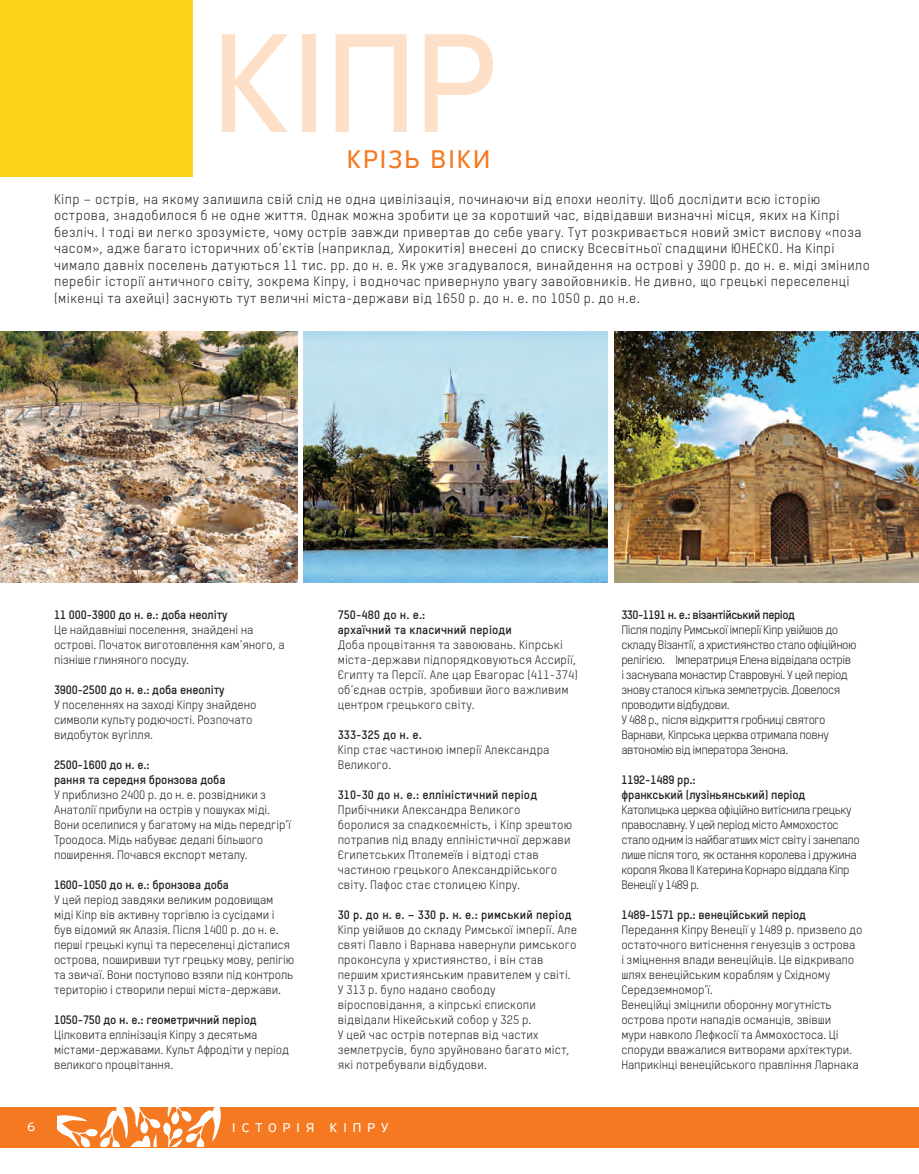
<style>
.page{position:relative;width:919px;height:1174px;background:#fff}
.page>*{position:absolute;margin:0;border:0;box-sizing:border-box;transform-origin:0 0}
.t1{font:150px "PF Highway Sans Pro";color:#fde0c7;scale:.94 1}
.t2{font:27px "PF Highway Sans Pro";letter-spacing:.09em;color:#f47921;scale:.94 1}
.t3{font:13.5px/16.5px "T Star Pro";letter-spacing:.03em;color:#231f20}
.t4{font:13.5px "PF Highway Sans Pro";letter-spacing:.45em;color:#fff}
.t5{font:12px/15px "T Star Pro";letter-spacing:-.01em;color:#231f20}
.t6{font:12px/15px "T Star Pro";letter-spacing:.01em;color:#231f20}
.t7{font:12px/15px "T Star Pro";letter-spacing:-.04em;color:#231f20}
.t8{font:700 12px/15px "T Star Pro";letter-spacing:-.01em;color:#231f20}
.t9{font:700 12px/15px "T Star Pro";letter-spacing:.01em;color:#231f20}
.t10{font:700 12px "T Star Pro";letter-spacing:-.04em;color:#231f20}
</style>
<div class="page">
<div style="left:0;top:1107px;width:918px;height:40px;background:#f47921"></div>
<svg style="left:57px;top:1108px;width:164px;height:38px"></svg>
<img style="left:614px;top:332px;width:304px;height:250px">
<img style="left:304px;top:332px;width:303px;height:250px">
<img style="left:0;top:332px;width:297px;height:250px">
<svg style="left:171px;top:376px;width:20px;height:1px"></svg>
<div style="left:0;top:0;width:193px;height:177px;background:#fed41a"></div>
<p class="t1" style="left:213px;top:-5px;width:301px">КІПР</p>
<p class="t2" style="left:347px;top:143px;width:153px">КРІЗЬ ВІКИ</p>
<p class="t3" style="left:54px;top:190px;width:817px">Кіпр – острів, на якому залишила свій слід не одна цивілізація, починаючи від епохи неоліту. Щоб дослідити всю історію острова, знадобилося б не одне життя. Однак можна зробити це за коротший час, відвідавши визначні місця, яких на Кіпрі безліч. І тоді ви легко зрозумієте, чому острів завжди привертав до себе увагу. Тут розкривається новий зміст вислову «поза часом», адже багато історичних об’єктів (наприклад, Хирокитія) внесені до списку Всесвітньої спадщини ЮНЕСКО. На Кіпрі чимало давніх поселень датуються 11 тис. рр. до н. е. Як уже згадувалося, винайдення на острові у 3900 р. до н. е. міді змінило перебіг історії античного світу, зокрема Кіпру, і водночас привернуло увагу завойовників. Не дивно, що грецькі переселенці (мікенці та ахейці) заснують тут величні міста-держави від 1650 р. до н. е. по 1050 р. до н.е.</p>
<p class="t8" style="left:54px;top:606px;width:175px">11 000-3900 до н. е.: доба неоліту</p>
<p class="t5" style="left:54px;top:621px;width:232px">Це найдавніші поселення, знайдені на острові. Початок виготовлення кам’яного, а пізніше глиняного посуду.</p>
<p class="t8" style="left:54px;top:681px;width:172px">3900-2500 до н. е.: доба енеоліту</p>
<p class="t5" style="left:54px;top:696px;width:204px">У поселеннях на заході Кіпру знайдено символи культу родючості. Розпочато видобуток вугілля.</p>
<p class="t8" style="left:54px;top:756px;width:173px">2500-1600 до н. е.:<br>рання та середня бронзова доба</p>
<p class="t5" style="left:54px;top:786px;width:238px">У приблизно 2400 р. до н. е. розвідники з Анатолії прибули на острів у пошуках міді.<br>Вони оселилися у багатому на мідь передгір’ї Троодоса. Мідь набуває дедалі більшого поширення. Почався експорт металу.</p>
<p class="t8" style="left:54px;top:876px;width:176px">1600-1050 до н. е.: бронзова доба</p>
<p class="t5" style="left:54px;top:891px;width:242px">У цей період завдяки великим родовищам міді Кіпр вів активну торгівлю із сусідами і був відомий як Алазія. Після 1400 р. до н. е. перші грецькі купці та переселенці дісталися острова, поширивши тут грецьку мову, релігію та звичаї. Вони поступово взяли під контроль територію і створили перші міста-держави.</p>
<p class="t8" style="left:54px;top:1011px;width:204px">1050-750 до н. е.: геометричний період</p>
<p class="t5" style="left:54px;top:1026px;width:237px">Цілковита еллінізація Кіпру з десятьма містами-державами. Культ Афродіти у період великого процвітання.</p>
<p class="t9" style="left:338px;top:606px;width:176px">750-480 до н. е.:<br>архаїчний та класичний періоди</p>
<p class="t6" style="left:338px;top:636px;width:241px">Доба процвітання та завоювань. Кіпрські міста-держави підпорядковуються Ассирії, Єгипту та Персії. Але цар Евагорас (411-374) об’єднав острів, зробивши його важливим центром грецького світу.</p>
<p class="t8" style="left:338px;top:726px;width:86px">333-325 до н. е.</p>
<p class="t6" style="left:338px;top:741px;width:213px">Кіпр стає частиною імперії Александра<br>Великого.</p>
<p class="t9" style="left:338px;top:786px;width:201px">310-30 до н. е.: елліністичний період</p>
<p class="t6" style="left:338px;top:801px;width:236px">Прибічники Александра Великого боролися за спадкоємність, і Кіпр зрештою потрапив під владу елліністичної держави Єгипетських Птолемеїв і відтоді став частиною грецького Александрійського світу. Пафос стає столицею Кіпру.</p>
<p class="t9" style="left:338px;top:906px;width:235px">30 р. до н. е. – 330 р. н. е.: римський період</p>
<p class="t6" style="left:338px;top:921px;width:241px">Кіпр увійшов до складу Римської імперії. Але святі Павло і Варнава навернули римського проконсула у християнство, і він став першим християнським правителем у світі.<br>У 313 р. було надано свободу віросповідання, а кіпрські єпископи відвідали Нікейський собор у 325 р.<br>У цей час острів потерпав від частих землетрусів, було зруйновано багато міст, які потребували відбудови.</p>
<p class="t4" style="left:27px;top:1118px;width:10px">6</p>
<p class="t4" style="left:232px;top:1119px;width:158px">ІСТОРІЯ КІПРУ</p>
<p class="t10" style="left:621px;top:606px;width:175px">330-1191 н. е.: візантійський період</p>
<p class="t7" style="left:621px;top:621px;width:237px">Після поділу Римської імперії Кіпр увійшов до складу Візантії, а християнство стало офіційною релігією. Імператриця Елена відвідала острів і заснувала монастир Ставровуні. У цей період знову сталося кілька землетрусів. Довелося проводити відбудови.</p>
<p class="t7" style="left:621px;top:711px;width:209px">У 488 р., після відкриття гробниці святого<br>Варнави, Кіпрська церква отримала повну автономію від імператора Зенона.</p>
<p class="t8" style="left:621px;top:771px;width:185px">1192-1489 рр.:<br>франкський (лузіньянський) період</p>
<p class="t7" style="left:621px;top:801px;width:240px">Католицька церква офіційно витіснила грецьку православну. У цей період місто Аммохостос стало одним із найбагатших міст світу і занепало лише після того, як остання королева і дружина короля Якова II Катерина Корнаро віддала Кіпр Венеції у 1489 р.</p>
<p class="t8" style="left:621px;top:906px;width:186px">1489-1571 рр.: венеційський період</p>
<p class="t5" style="left:621px;top:921px;width:242px">Передання Кіпру Венеції у 1489 р. призвело до остаточного витіснення генуезців з острова<br>і зміцнення влади венеційців. Це відкривало шлях венеційським кораблям у Східному Середземномор’ї.</p>
<p class="t5" style="left:621px;top:996px;width:239px">Венеційці зміцнили оборонну могутність острова проти нападів османців, звівши мури навколо Лефкосії та Аммохостоса. Ці споруди вважалися витворами архітектури.<br>Наприкінці венеційського правління Ларнака</p>
</div>
